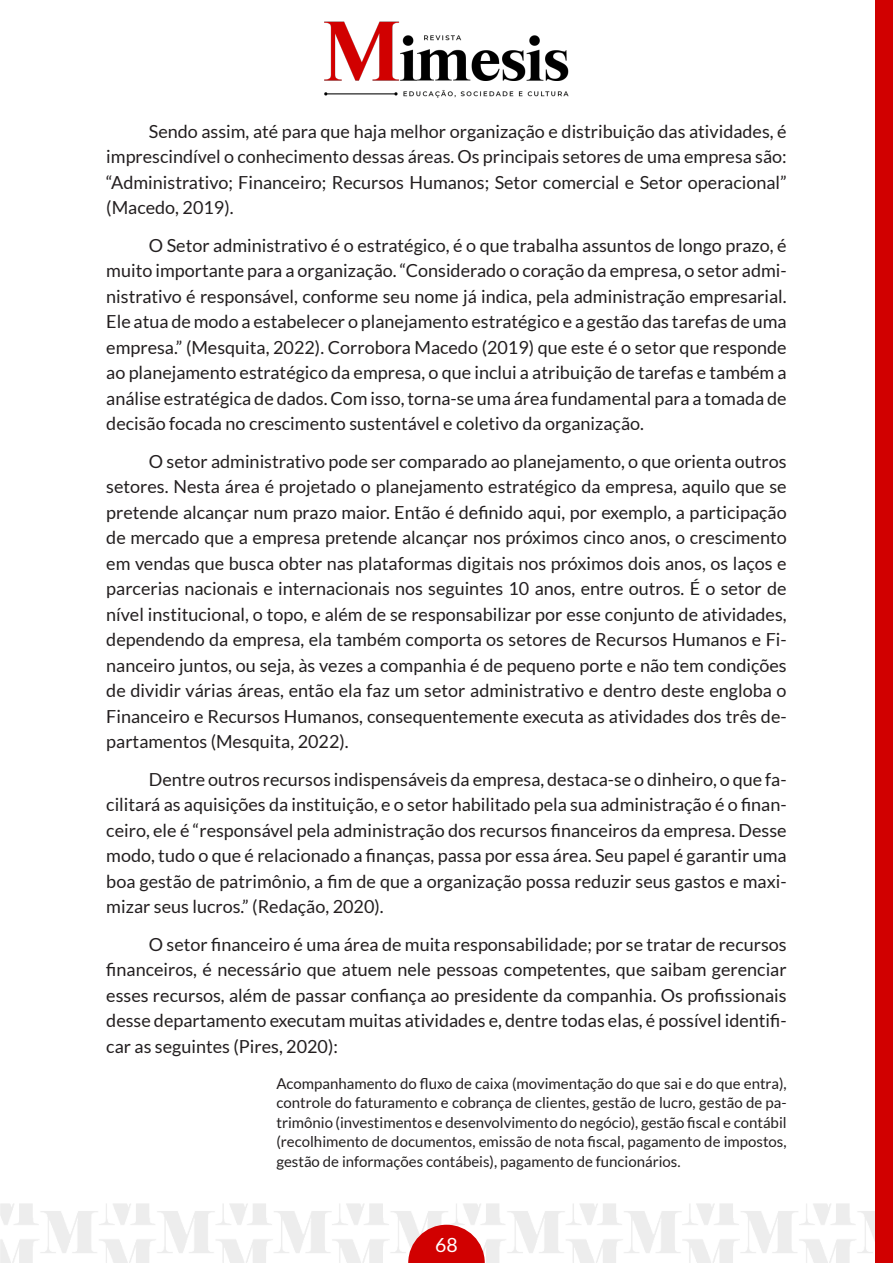
<style>
.page{position:relative;width:893px;height:1263px;background:#fff}
.page>*{position:absolute;margin:0;border:0;box-sizing:border-box;transform-origin:0 0}
.t1{font:19.5px "Lato";color:#fff}
.CORPO_DO_TEXTO{font:18px/25.5px "Lato";color:#231f20;text-align:justify}
.CITAÇÃO{font:15px/19.5px "Lato";color:#231f20;text-align:justify}
</style>
<div class="page">
<img style="left:0;top:1203px;width:876px;height:60px">
<svg style="left:408px;top:1225px;width:77px;height:38px"></svg>
<div style="left:876px;top:0;width:17px;height:1263px;background:#d10000"></div>
<img style="left:324px;top:21px;width:245px;height:77px">
<p class="CORPO_DO_TEXTO" style="left:106px;top:118px;width:682px;text-indent:43px">Sendo assim, até para que haja melhor organização e distribuição das atividades, é imprescindível o conhecimento dessas áreas. Os principais setores de uma empresa são: “Administrativo; Financeiro; Recursos Humanos; Setor comercial e Setor operacional” (Macedo, 2019).</p>
<p class="CORPO_DO_TEXTO" style="left:106px;top:232px;width:682px;text-indent:43px">O Setor administrativo é o estratégico, é o que trabalha assuntos de longo prazo, é muito importante para a organização. “Considerado o coração da empresa, o setor admi&shy;nistrativo é responsável, conforme seu nome já indica, pela administração empresarial.<br>Ele atua de modo a estabelecer o planejamento estratégico e a gestão das tarefas de uma empresa.” (Mesquita, 2022). Corrobora Macedo (2019) que este é o setor que responde ao planejamento estratégico da empresa, o que inclui a atribuição de tarefas e também a análise estratégica de dados. Com isso, torna-se uma área fundamental para a tomada de decisão focada no crescimento sustentável e coletivo da organização.</p>
<p class="CORPO_DO_TEXTO" style="left:106px;top:448px;width:682px;text-indent:43px">O setor administrativo pode ser comparado ao planejamento, o que orienta outros setores. Nesta área é projetado o planejamento estratégico da empresa, aquilo que se pretende alcançar num prazo maior. Então é definido aqui, por exemplo, a participação de mercado que a empresa pretende alcançar nos próximos cinco anos, o crescimento em vendas que busca obter nas plataformas digitais nos próximos dois anos, os laços e parcerias nacionais e internacionais nos seguintes 10 anos, entre outros. É o setor de nível institucional, o topo, e além de se responsabilizar por esse conjunto de atividades, dependendo da empresa, ela também comporta os setores de Recursos Humanos e Fi&shy;nanceiro juntos, ou seja, às vezes a companhia é de pequeno porte e não tem condições de dividir várias áreas, então ela faz um setor administrativo e dentro deste engloba o Financeiro e Recursos Humanos, consequentemente executa as atividades dos três de&shy;partamentos (Mesquita, 2022).</p>
<p class="CORPO_DO_TEXTO" style="left:106px;top:766px;width:682px;text-indent:43px">Dentre outros recursos indispensáveis da empresa, destaca-se o dinheiro, o que fa&shy;cilitará as aquisições da instituição, e o setor habilitado pela sua administração é o finan&shy;ceiro, ele é “responsável pela administração dos recursos financeiros da empresa. Desse modo, tudo o que é relacionado a finanças, passa por essa área. Seu papel é garantir uma boa gestão de patrimônio, a fim de que a organização possa reduzir seus gastos e maxi&shy;mizar seus lucros.” (Redação, 2020).</p>
<p class="CORPO_DO_TEXTO" style="left:106px;top:931px;width:682px;text-indent:43px">O setor financeiro é uma área de muita responsabilidade; por se tratar de recursos financeiros, é necessário que atuem nele pessoas competentes, que saibam gerenciar esses recursos, além de passar confiança ao presidente da companhia. Os profissionais desse departamento executam muitas atividades e, dentre todas elas, é possível identifi&shy;car as seguintes (Pires, 2020):</p>
<p class="CITAÇÃO" style="left:276px;top:1073px;width:512px">Acompanhamento do fluxo de caixa (movimentação do que sai e do que entra), controle do faturamento e cobrança de clientes, gestão de lucro, gestão de pa&shy;trimônio (investimentos e desenvolvimento do negócio), gestão fiscal e contábil (recolhimento de documentos, emissão de nota fiscal, pagamento de impostos, gestão de informações contábeis), pagamento de funcionários.</p>
<p class="t1" style="left:435px;top:1234px;width:24px">68</p>
</div>
